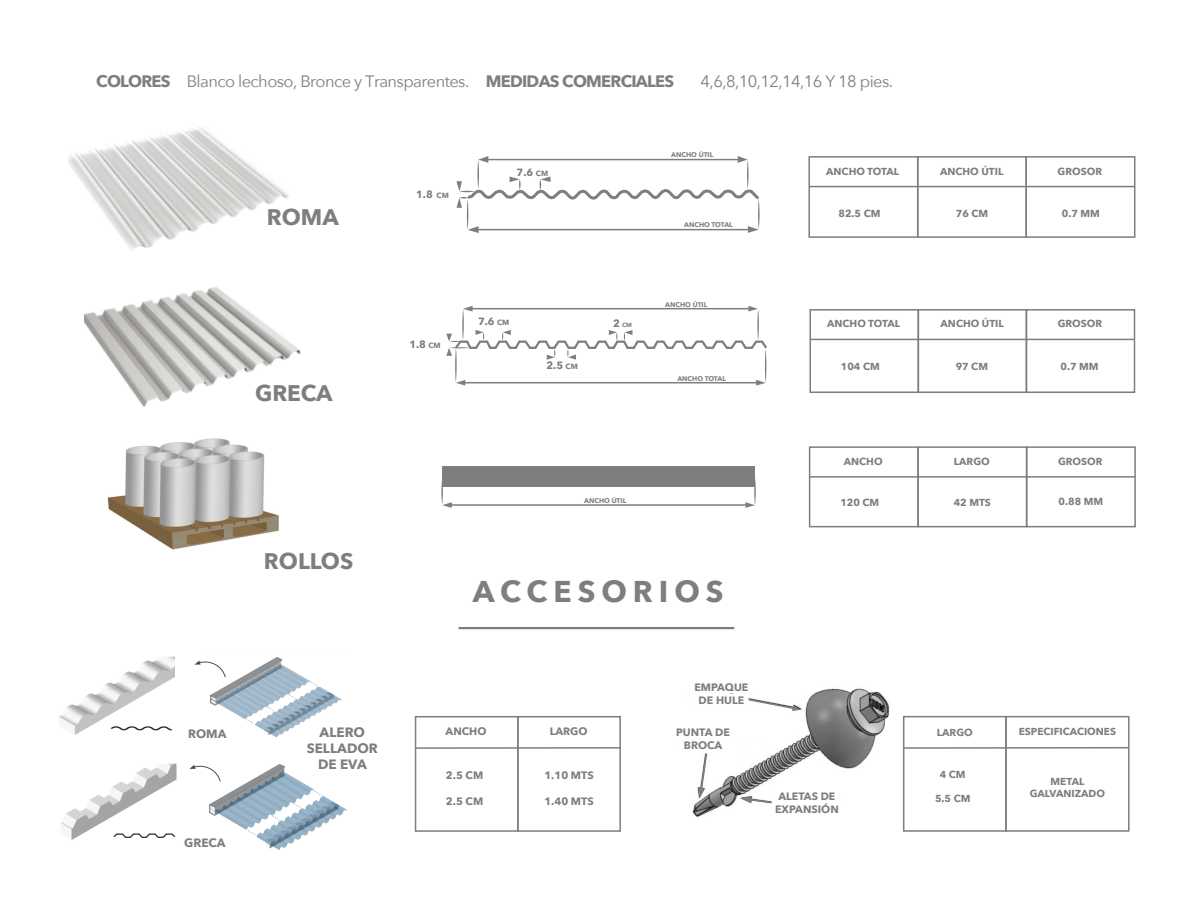
<style>
.page{position:relative;width:1188px;height:918px;background:#fff}
.page>*{position:absolute;margin:0;border:0;box-sizing:border-box;transform-origin:0 0}
.t1{font:700 30px "Avenir Next";letter-spacing:.2em;color:#7f7e7e}
.t2{font:700 22.5px "Avenir Next";color:#7f7e7e}
.t3{font:16.5px "Avenir Next";letter-spacing:-.035em;color:#7f7e7e}
.t4{font:700 13.5px/16.2px "Avenir Next";color:#7f7e7e;text-align:center}
.t5{font:700 12px "Avenir Next";color:#7f7e7e}
.t6{font:700 10.65px/12.9px "Avenir Next";color:#7f7e7e;text-align:center}
.t7{font:700 10.5px "Avenir Next";color:#7f7e7e}
.t8{font:700 10.2px/12.1px "Avenir Next";color:#7f7e7e;text-align:center}
.t9{font:700 6.75px "Avenir Next";color:#7f7e7e}
.t10{font:700 6px "Avenir Next";color:#7f7e7e}
.s1{font-weight:700}
.s2{font-size:7.5px}
.s3{font-size:10.5px}
</style>
<div class="page">
<hr style="left:477px;top:160px;width:2px;height:29px;background:#7f7e7e;border-radius:50%">
<hr style="left:467px;top:199px;width:1px;height:31px;background:#7f7e7e;border-radius:50%">
<svg style="left:456px;top:177px;width:303px;height:31px"></svg>
<hr style="left:747px;top:160px;width:2px;height:29px;background:#7f7e7e;border-radius:50%">
<hr style="left:758px;top:199px;width:2px;height:30px;background:#7f7e7e;border-radius:50%">
<hr style="left:487px;top:159px;width:251px;height:1px;background:#7f7e7e">
<svg style="left:478px;top:156px;width:10px;height:7px"></svg>
<svg style="left:738px;top:156px;width:10px;height:7px"></svg>
<hr style="left:478px;top:229px;width:271px;height:1px;background:#7f7e7e">
<svg style="left:468px;top:226px;width:11px;height:7px"></svg>
<svg style="left:748px;top:226px;width:11px;height:7px"></svg>
<hr style="left:465px;top:382px;width:292px;height:1px;background:#7f7e7e">
<svg style="left:456px;top:380px;width:9px;height:6px"></svg>
<svg style="left:756px;top:380px;width:9px;height:6px"></svg>
<hr style="left:455px;top:348px;width:2px;height:35px;background:#7f7e7e;border-radius:50%">
<hr style="left:765px;top:349px;width:1px;height:34px;background:#7f7e7e;border-radius:50%">
<hr style="left:462px;top:309px;width:2px;height:31px;background:#7f7e7e;border-radius:50%">
<hr style="left:757px;top:309px;width:2px;height:32px;background:#7f7e7e;border-radius:50%">
<svg style="left:446px;top:330px;width:321px;height:30px"></svg>
<hr style="left:472px;top:308px;width:277px;height:1px;background:#7f7e7e">
<svg style="left:463px;top:306px;width:10px;height:6px"></svg>
<svg style="left:748px;top:306px;width:10px;height:6px"></svg>
<div style="left:442px;top:466px;width:313px;height:21px;background:#7f7e7e"></div>
<hr style="left:754px;top:478px;width:2px;height:27px;background:#7f7e7e;border-radius:50%">
<hr style="left:441px;top:478px;width:2px;height:27px;background:#7f7e7e;border-radius:50%">
<hr style="left:447px;top:504px;width:300px;height:2px;background:#7f7e7e">
<svg style="left:442px;top:502px;width:10px;height:6px"></svg>
<svg style="left:745px;top:502px;width:10px;height:6px"></svg>
<div style="left:808px;top:156px;width:110px;height:82px;border:2px solid #7f7e7e"></div>
<div style="left:917px;top:156px;width:110px;height:82px;border:2px solid #7f7e7e"></div>
<div style="left:1025px;top:156px;width:110px;height:82px;border:2px solid #7f7e7e"></div>
<hr style="left:809px;top:186px;width:326px;height:1px;background:#7f7e7e">
<div style="left:809px;top:309px;width:110px;height:84px;border:2px solid #7f7e7e"></div>
<div style="left:918px;top:309px;width:109px;height:84px;border:2px solid #7f7e7e"></div>
<div style="left:1026px;top:309px;width:109px;height:84px;border:2px solid #7f7e7e"></div>
<hr style="left:810px;top:339px;width:325px;height:1px;background:#7f7e7e">
<div style="left:809px;top:446px;width:110px;height:81px;border:2px solid #7f7e7e"></div>
<div style="left:917px;top:446px;width:110px;height:81px;border:2px solid #7f7e7e"></div>
<div style="left:1026px;top:446px;width:110px;height:81px;border:2px solid #7f7e7e"></div>
<hr style="left:810px;top:476px;width:325px;height:2px;background:#7f7e7e">
<img style="left:68px;top:127px;width:221px;height:123px">
<img style="left:85px;top:287px;width:216px;height:121px">
<img style="left:107px;top:438px;width:172px;height:112px">
<hr style="left:458px;top:627px;width:276px;height:2px;background:#7f7e7e">
<img style="left:210px;top:657px;width:132px;height:81px">
<img style="left:209px;top:764px;width:138px;height:86px">
<img style="left:61px;top:763px;width:115px;height:77px">
<img style="left:59px;top:657px;width:116px;height:78px">
<svg style="left:194px;top:660px;width:32px;height:18px"></svg>
<svg style="left:189px;top:764px;width:32px;height:18px"></svg>
<div style="left:415px;top:716px;width:104px;height:116px;border:2px solid #7f7e7e"></div>
<hr style="left:416px;top:747px;width:204px;height:2px;background:#7f7e7e">
<div style="left:517px;top:716px;width:104px;height:116px;border:2px solid #7f7e7e"></div>
<img style="left:692px;top:688px;width:198px;height:129px">
<div style="left:690px;top:694px;width:57px;height:9px;background:#fff"></div>
<div style="left:679px;top:741px;width:85px;height:10px;background:#fff"></div>
<div style="left:773px;top:794px;width:67px;height:19px;background:#fff"></div>
<div style="left:903px;top:716px;width:104px;height:116px;border:2px solid #7f7e7e"></div>
<hr style="left:904px;top:747px;width:225px;height:2px;background:#7f7e7e">
<div style="left:1005px;top:716px;width:125px;height:116px;border:2px solid #7f7e7e"></div>
<svg style="left:747px;top:698px;width:54px;height:13px"></svg>
<svg style="left:698px;top:752px;width:10px;height:46px"></svg>
<svg style="left:740px;top:796px;width:33px;height:8px"></svg>
<h3 class="t3" style="left:96px;top:67px;width:579px"><span class="s1">COLORES</span> Blanco lechoso, Bronce y Transparentes. <span class="s1">MEDIDAS COMERCIALES</span></h3>
<h3 class="t3" style="left:701px;top:67px;width:194px">4,6,8,10,12,14,16 Y 18 pies.</h3>
<h2 class="t2" style="left:267px;top:197px;width:73px">ROMA</h2>
<h2 class="t2" style="left:255px;top:374px;width:79px">GRECA</h2>
<h2 class="t2" style="left:264px;top:541px;width:91px">ROLLOS</h2>
<p class="t7" style="left:416px;top:185px;width:34px">1.8 <span class="s2">CM</span></p>
<p class="t7" style="left:517px;top:163px;width:33px">7.6 <span class="s2">CM</span></p>
<p class="t7" style="left:409px;top:335px;width:33px">1.8 <span class="s2">CM</span></p>
<p class="t7" style="left:478px;top:312px;width:33px">7.6 <span class="s2">CM</span></p>
<p class="t7" style="left:546px;top:357px;width:33px">2.5 <span class="s2">CM</span></p>
<p class="t10" style="left:613px;top:320px;width:20px"><span class="s3">2</span> CM</p>
<p class="t9" style="left:671px;top:148px;width:44px">ANCHO ÚTIL</p>
<p class="t9" style="left:684px;top:219px;width:50px">ANCHO TOTAL</p>
<p class="t9" style="left:665px;top:298px;width:44px">ANCHO ÚTIL</p>
<p class="t9" style="left:677px;top:372px;width:50px">ANCHO TOTAL</p>
<p class="t9" style="left:584px;top:495px;width:44px">ANCHO ÚTIL</p>
<h1 class="t1" style="left:473px;top:566px;width:252px">ACCESORIOS</h1>
<p class="t8" style="left:940px;top:165px;width:65px">ANCHO ÚTIL</p>
<p class="t8" style="left:1058px;top:165px;width:46px">GROSOR</p>
<p class="t8" style="left:1062px;top:207px;width:40px">0.7 MM</p>
<p class="t8" style="left:826px;top:165px;width:74px">ANCHO TOTAL</p>
<p class="t8" style="left:838px;top:207px;width:43px">82.5 CM</p>
<p class="t8" style="left:956px;top:207px;width:34px">76 CM</p>
<p class="t8" style="left:941px;top:318px;width:65px">ANCHO ÚTIL</p>
<p class="t8" style="left:1058px;top:318px;width:46px">GROSOR</p>
<p class="t8" style="left:1060px;top:360px;width:40px">0.7 MM</p>
<p class="t8" style="left:827px;top:318px;width:74px">ANCHO TOTAL</p>
<p class="t8" style="left:841px;top:360px;width:40px">104 CM</p>
<p class="t8" style="left:956px;top:360px;width:34px">97 CM</p>
<p class="t8" style="left:844px;top:455px;width:40px">ANCHO</p>
<p class="t8" style="left:840px;top:496px;width:40px">120 CM</p>
<p class="t8" style="left:954px;top:496px;width:39px">42 MTS</p>
<p class="t8" style="left:954px;top:455px;width:37px">LARGO</p>
<p class="t8" style="left:1058px;top:455px;width:46px">GROSOR</p>
<p class="t8" style="left:1059px;top:495px;width:46px">0.88 MM</p>
<p class="t5" style="left:188px;top:723px;width:40px">ROMA</p>
<h3 class="t4" style="left:307px;top:724px;width:73px">ALERO<br>SELLADOR<br>DE EVA</h3>
<p class="t6" style="left:446px;top:725px;width:42px">ANCHO</p>
<p class="t5" style="left:184px;top:832px;width:43px">GRECA</p>
<p class="t6" style="left:446px;top:769px;width:39px">2.5 CM</p>
<p class="t6" style="left:446px;top:795px;width:39px">2.5 CM</p>
<p class="t6" style="left:550px;top:725px;width:39px">LARGO</p>
<p class="t6" style="left:544px;top:769px;width:51px">1.10 MTS</p>
<p class="t6" style="left:544px;top:795px;width:51px">1.40 MTS</p>
<p class="t6" style="left:694px;top:681px;width:56px">EMPAQUE<br>DE HULE</p>
<p class="t6" style="left:676px;top:726px;width:55px">PUNTA DE<br>BROCA</p>
<p class="t6" style="left:775px;top:790px;width:65px">ALETAS DE<br>EXPANSIÓN</p>
<p class="t8" style="left:937px;top:726px;width:37px">LARGO</p>
<p class="t8" style="left:940px;top:768px;width:27px">4 CM</p>
<p class="t8" style="left:935px;top:793px;width:37px">5.5 CM</p>
<p class="t8" style="left:1019px;top:725px;width:99px">ESPECIFICACIONES</p>
<p class="t8" style="left:1030px;top:776px;width:77px">METAL<br>GALVANIZADO</p>
</div>
